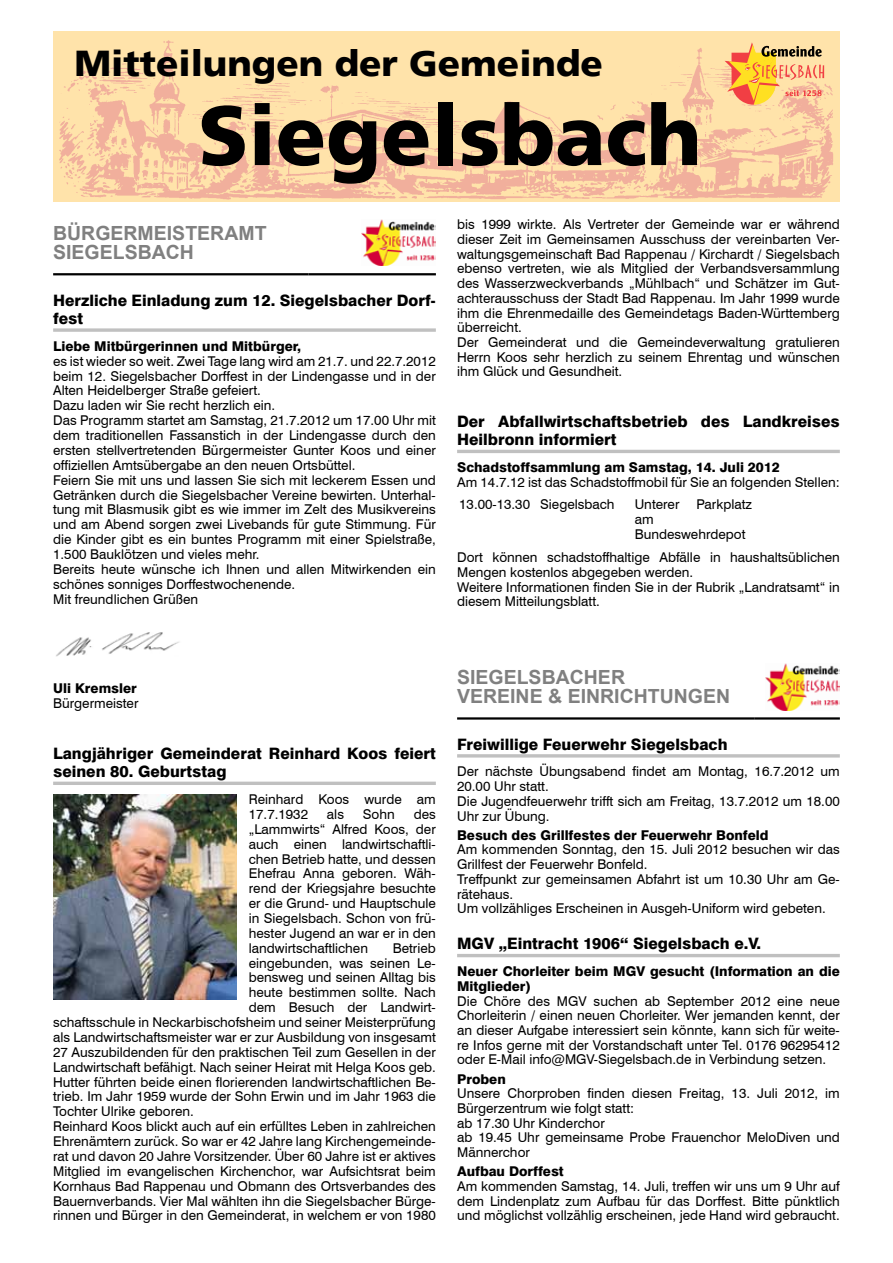
<style>
.page{position:relative;width:893px;height:1263px;background:#fff}
.page>*{position:absolute;margin:0;border:0;box-sizing:border-box;transform-origin:0 0}
.t1{font:900 84px "Frutiger LT";color:#000}
.t2{font:900 36px "Frutiger LT";color:#000}
.Überschrift_3{font:700 19.5px "Arial";color:#808080}
.Überschrift_1{font:800 15.75px/18.3px "Swiss 721 BT";color:#000}
.Überschrift_2{font:13.5px/14.9px "Swiss 721 BT";color:#000}
.Überschrift_2-2{font:800 13.5px/14.7px "Swiss 721 BT";color:#000}
</style>
<div class="page">
<img style="left:53px;top:34px;width:787px;height:167px">
<svg style="left:725px;top:42px;width:99px;height:63px;background:#efb771"></svg>
<svg style="left:53px;top:328px;width:383px;height:4px;background:#c9c9c9"></svg>
<hr style="left:53px;top:782px;width:383px;height:3px;background:#c0c0c0">
<hr style="left:53px;top:273px;width:255px;height:2px;background:#000">
<hr style="left:308px;top:273px;width:128px;height:2px;background:#000">
<img style="left:361px;top:219px;width:75px;height:47px">
<hr style="left:457px;top:450px;width:383px;height:3px;background:#c0c0c0">
<hr style="left:457px;top:754px;width:383px;height:3px;background:#c0c0c0">
<hr style="left:457px;top:954px;width:383px;height:3px;background:#c0c0c0">
<hr style="left:457px;top:717px;width:298px;height:3px;background:#000">
<hr style="left:755px;top:717px;width:85px;height:3px;background:#000">
<img style="left:765px;top:663px;width:75px;height:47px">
<img style="left:56px;top:632px;width:123px;height:25px">
<img style="left:53px;top:795px;width:183px;height:204px">
<p class="t2" style="left:74px;top:42px;width:530px">Mitteilungen der Gemeinde</p>
<p class="t1" style="left:198px;top:85px;width:505px">Siegelsbach</p>
<p class="Überschrift_3" style="left:53px;top:220px;width:215px">BÜRGERMEISTERAMT</p>
<p class="Überschrift_3" style="left:53px;top:239px;width:142px">SIEGELSBACH</p>
<p class="Überschrift_1" style="left:53px;top:291px;width:384px">Herzliche Einladung zum 12. Siegelsbacher Dorf&shy;fest</p>
<p class="Überschrift_2-2" style="left:53px;top:338px;width:250px">Liebe Mitbürgerinnen und Mitbürger,</p>
<p class="Überschrift_2" style="left:53px;top:353px;width:384px;text-align:justify">es ist wieder so weit. Zwei Tage lang wird am 21.7. und 22.7.2012 beim 12. Siegelsbacher Dorffest in der Lindengasse und in der Alten Heidelberger Straße gefeiert.</p>
<p class="Überschrift_2" style="left:53px;top:398px;width:224px">Dazu laden wir Sie recht herzlich ein.</p>
<p class="Überschrift_2" style="left:53px;top:413px;width:384px;text-align:justify">Das Programm startet am Samstag, 21.7.2012 um 17.00 Uhr mit dem traditionellen Fassanstich in der Lindengasse durch den ersten stellvertretenden Bürgermeister Gunter Koos und einer offiziellen Amtsübergabe an den neuen Ortsbüttel.</p>
<p class="Überschrift_2" style="left:53px;top:472px;width:384px;text-align:justify">Feiern Sie mit uns und lassen Sie sich mit leckerem Essen und Getränken durch die Siegelsbacher Vereine bewirten. Unterhal&shy;tung mit Blasmusik gibt es wie immer im Zelt des Musikvereins und am Abend sorgen zwei Livebands für gute Stimmung. Für die Kinder gibt es ein buntes Programm mit einer Spielstraße, 1.500 Bauklötzen und vieles mehr.</p>
<p class="Überschrift_2" style="left:53px;top:561px;width:384px">Bereits heute wünsche ich Ihnen und allen Mitwirkenden ein schönes sonniges Dorffestwochenende.</p>
<p class="Überschrift_2" style="left:53px;top:591px;width:146px">Mit freundlichen Grüßen</p>
<p class="Überschrift_2" style="left:457px;top:217px;width:384px;text-align:justify">bis 1999 wirkte. Als Vertreter der Gemeinde war er während dieser Zeit im Gemeinsamen Ausschuss der vereinbarten Ver&shy;waltungsgemeinschaft Bad Rappenau / Kirchardt / Siegelsbach ebenso vertreten, wie als Mitglied der Verbandsversammlung des Wasserzweckverbands „Mühlbach“ und Schätzer im Gut&shy;achterausschuss der Stadt Bad Rappenau. Im Jahr 1999 wurde ihm die Ehrenmedaille des Gemeindetags Baden-Württemberg überreicht.</p>
<p class="Überschrift_2" style="left:457px;top:335px;width:384px;text-align:justify">Der Gemeinderat und die Gemeindeverwaltung gratulieren Herrn Koos sehr herzlich zu seinem Ehrentag und wünschen ihm Glück und Gesundheit.</p>
<p class="Überschrift_1" style="left:457px;top:412px;width:384px">Der Abfallwirtschaftsbetrieb des Landkreises<br>Heilbronn informiert</p>
<p class="Überschrift_2-2" style="left:457px;top:460px;width:324px">Schadstoffsammlung am Samstag, 14. Juli 2012</p>
<p class="Überschrift_2" style="left:457px;top:474px;width:384px">Am 14.7.12 ist das Schadstoffmobil für Sie an folgenden Stellen:</p>
<p class="Überschrift_2" style="left:459px;top:497px;width:72px">13.00-13.30</p>
<p class="Überschrift_2" style="left:540px;top:497px;width:76px">Siegelsbach</p>
<p class="Überschrift_2" style="left:635px;top:497px;width:46px">Unterer</p>
<p class="Überschrift_2" style="left:696px;top:497px;width:57px">Parkplatz</p>
<p class="Überschrift_2" style="left:635px;top:512px;width:20px">am</p>
<p class="Überschrift_2" style="left:635px;top:526px;width:112px">Bundeswehrdepot</p>
<p class="Überschrift_2" style="left:457px;top:550px;width:384px">Dort können schadstoffhaltige Abfälle in haushaltsüblichen<br>Mengen kostenlos abgegeben werden.</p>
<p class="Überschrift_2" style="left:457px;top:579px;width:384px">Weitere Informationen finden Sie in der Rubrik „Landratsamt“ in diesem Mitteilungsblatt.</p>
<p class="Überschrift_2-2" style="left:53px;top:681px;width:85px">Uli Kremsler</p>
<p class="Überschrift_2" style="left:53px;top:695px;width:87px">Bürgermeister</p>
<p class="Überschrift_1" style="left:53px;top:744px;width:384px">Langjähriger Gemeinderat Reinhard Koos feiert seinen 80. Geburtstag</p>
<p class="Überschrift_2" style="left:249px;top:792px;width:189px">Reinhard Koos wurde am<br>17.7.1932</p>
<p class="Überschrift_2" style="left:327px;top:806px;width:19px">als</p>
<p class="Überschrift_2" style="left:363px;top:806px;width:33px">Sohn</p>
<p class="Überschrift_2" style="left:249px;top:806px;width:189px;text-align:justify;text-indent:165px">des „Lammwirts“ Alfred Koos, der auch einen landwirtschaftli&shy;chen Betrieb hatte, und dessen Ehefrau Anna geboren. Wäh&shy;rend der Kriegsjahre besuchte er die Grund- und Hauptschule in Siegelsbach. Schon von frü&shy;hester Jugend an war er in den landwirtschaftlichen</p>
<p class="Überschrift_2" style="left:393px;top:940px;width:44px">Betrieb</p>
<p class="Überschrift_2" style="left:249px;top:955px;width:189px">eingebunden, was seinen Le-</p>
<p class="Überschrift_2" style="left:249px;top:970px;width:189px">bensweg und seinen Alltag bis</p>
<p class="Überschrift_2" style="left:249px;top:985px;width:189px">heute bestimmen sollte. Nach</p>
<p class="Überschrift_2" style="left:249px;top:1000px;width:189px">dem Besuch der Landwirt-</p>
<p class="Überschrift_2" style="left:53px;top:1015px;width:384px">schaftsschule in Neckarbischofsheim und seiner Meisterprüfung</p>
<p class="Überschrift_2" style="left:53px;top:1030px;width:384px">als Landwirtschaftsmeister war er zur Ausbildung von insgesamt</p>
<p class="Überschrift_2" style="left:53px;top:1044px;width:384px">27 Auszubildenden für den praktischen Teil zum Gesellen in der</p>
<p class="Überschrift_2" style="left:53px;top:1059px;width:384px">Landwirtschaft befähigt. Nach seiner Heirat mit Helga Koos geb.</p>
<p class="Überschrift_2" style="left:53px;top:1074px;width:384px">Hutter führten beide einen florierenden landwirtschaftlichen Be-</p>
<p class="Überschrift_2" style="left:53px;top:1089px;width:384px">trieb. Im Jahr 1959 wurde der Sohn Erwin und im Jahr 1963 die</p>
<p class="Überschrift_2" style="left:53px;top:1104px;width:142px">Tochter Ulrike geboren.</p>
<p class="Überschrift_2" style="left:53px;top:1119px;width:384px;text-align:justify">Reinhard Koos blickt auch auf ein erfülltes Leben in zahlreichen Ehrenämtern zurück. So war er 42 Jahre lang Kirchengemeinde&shy;rat und davon 20 Jahre Vorsitzender. Über 60 Jahre ist er aktives Mitglied im evangelischen Kirchenchor, war Aufsichtsrat beim Kornhaus Bad Rappenau und Obmann des Ortsverbandes des Bauernverbands. Vier Mal wählten ihn die Siegelsbacher Bürge&shy;rinnen und Bürger in den Gemeinderat, in welchem er von 1980</p>
<p class="Überschrift_3" style="left:457px;top:664px;width:169px">SIEGELSBACHER</p>
<p class="Überschrift_3" style="left:457px;top:683px;width:275px">VEREINE &amp; EINRICHTUNGEN</p>
<p class="Überschrift_1" style="left:457px;top:735px;width:272px">Freiwillige Feuerwehr Siegelsbach</p>
<p class="Überschrift_2" style="left:457px;top:764px;width:384px">Der nächste Übungsabend findet am Montag, 16.7.2012 um<br>20.00 Uhr statt.</p>
<p class="Überschrift_2" style="left:457px;top:793px;width:384px">Die Jugendfeuerwehr trifft sich am Freitag, 13.7.2012 um 18.00<br>Uhr zur Übung.</p>
<p class="Überschrift_2-2" style="left:457px;top:827px;width:313px">Besuch des Grillfestes der Feuerwehr Bonfeld</p>
<p class="Überschrift_2" style="left:457px;top:842px;width:384px">Am kommenden Sonntag, den 15. Juli 2012 besuchen wir das<br>Grillfest der Feuerwehr Bonfeld.</p>
<p class="Überschrift_2" style="left:457px;top:872px;width:384px">Treffpunkt zur gemeinsamen Abfahrt ist um 10.30 Uhr am Ge&shy;rätehaus.</p>
<p class="Überschrift_2" style="left:457px;top:901px;width:370px">Um vollzähliges Erscheinen in Ausgeh-Uniform wird gebeten.</p>
<p class="Überschrift_1" style="left:457px;top:934px;width:306px">MGV „Eintracht 1906“ Siegelsbach e.V.</p>
<p class="Überschrift_2-2" style="left:457px;top:964px;width:384px">Neuer Chorleiter beim MGV gesucht (Information an die<br>Mitglieder)</p>
<p class="Überschrift_2" style="left:457px;top:993px;width:384px;text-align:justify">Die Chöre des MGV suchen ab September 2012 eine neue Chorleiterin / einen neuen Chorleiter. Wer jemanden kennt, der an dieser Aufgabe interessiert sein könnte, kann sich für weite&shy;re Infos gerne mit der Vorstandschaft unter Tel. 0176 96295412 oder E-Mail info@MGV-Siegelsbach.de in Verbindung setzen.</p>
<p class="Überschrift_2-2" style="left:457px;top:1071px;width:50px">Proben</p>
<p class="Überschrift_2" style="left:457px;top:1086px;width:384px">Unsere Chorproben finden diesen Freitag, 13. Juli 2012, im<br>Bürgerzentrum wie folgt statt:</p>
<p class="Überschrift_2" style="left:457px;top:1115px;width:149px">ab 17.30 Uhr Kinderchor</p>
<p class="Überschrift_2" style="left:457px;top:1130px;width:384px">ab 19.45 Uhr gemeinsame Probe Frauenchor MeloDiven und<br>Männerchor</p>
<p class="Überschrift_2-2" style="left:457px;top:1164px;width:108px">Aufbau Dorffest</p>
<p class="Überschrift_2" style="left:457px;top:1179px;width:384px;text-align:justify">Am kommenden Samstag, 14. Juli, treffen wir uns um 9 Uhr auf dem Lindenplatz zum Aufbau für das Dorffest. Bitte pünktlich und möglichst vollzählig erscheinen, jede Hand wird gebraucht.</p>
</div>
